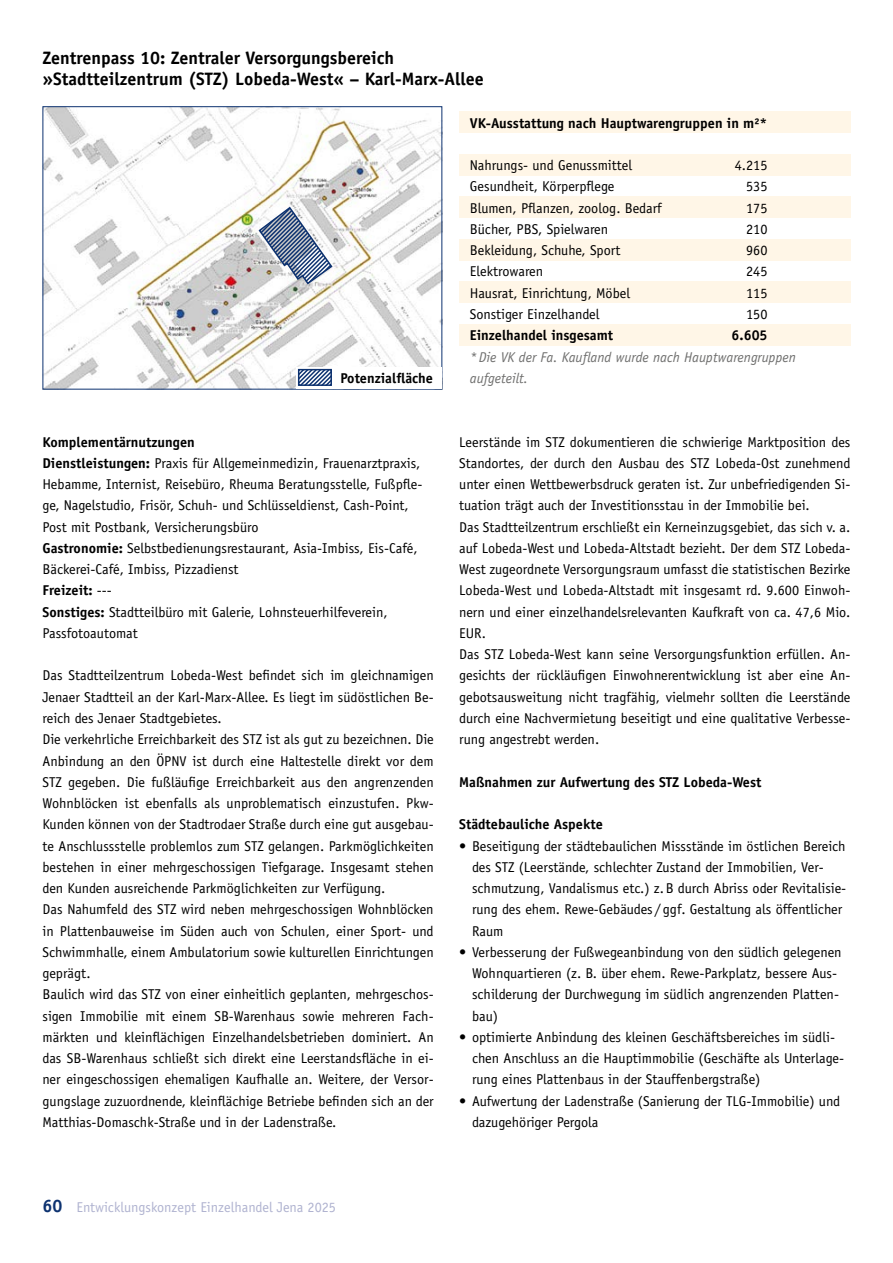
<style>
.page{position:relative;width:893px;height:1263px;background:#fff}
.page>*{position:absolute;margin:0;border:0;box-sizing:border-box;transform-origin:0 0}
.t1{font:700 18px/21.3px "Officina Sans";color:#000}
.t2{font:14.25px/21.3px "Officina Sans";color:#000}
.t3{font:700 14.25px "Officina Sans";color:#000}
.t4{font:italic 14.25px/21.3px "Officina Sans";color:#6f6f6e}
.t5{font:14.25px "Officina Sans";color:#b0b3d0}
.s1{font-weight:700}
.s2{font-weight:700;font-size:18px;color:#0d3270}
</style>
<div class="page">
<div style="left:459px;top:112px;width:391px;height:21px;background:#fff6e7"></div>
<div style="left:459px;top:154px;width:391px;height:21px;background:#fff6e7"></div>
<div style="left:459px;top:197px;width:391px;height:21px;background:#fff6e7"></div>
<div style="left:459px;top:239px;width:391px;height:21px;background:#fff6e7"></div>
<div style="left:459px;top:282px;width:391px;height:21px;background:#fff6e7"></div>
<div style="left:459px;top:324px;width:391px;height:21px;background:#fff6e7"></div>
<img style="left:45px;top:108px;width:395px;height:279px">
<div style="left:43px;top:106px;width:399px;height:283px;border:1px solid #0d3270"></div>
<div style="left:296px;top:367px;width:145px;height:22px;background:#fff"></div>
<svg style="left:301px;top:372px;width:28px;height:11px"></svg>
<div style="left:298px;top:369px;width:34px;height:17px;border:2px solid #0d3270"></div>
<svg style="left:258px;top:206px;width:76px;height:80px"></svg>
<p class="t1" style="left:43px;top:47px;width:443px">Zentrenpass 10: Zentraler Versorgungsbereich »Stadtteilzentrum (STZ) Lobeda-West« – Karl-Marx-Allee</p>
<p class="t3" style="left:340px;top:369px;width:94px">Potenzialfläche</p>
<p class="t2" style="left:43px;top:431px;width:381px"><span class="s1">Komplementärnutzungen<br>Dienstleistungen:</span> Praxis für Allgemeinmedizin, Frauenarztpraxis, Hebamme, Internist, Reisebüro, Rheuma Beratungsstelle, Fußpfle&shy;ge, Nagelstudio, Frisör, Schuh- und Schlüsseldienst, Cash-Point, Post mit Postbank, Versicherungsbüro<br><span class="s1">Gastronomie:</span> Selbstbedienungsrestaurant, Asia-Imbiss, Eis-Café, Bäckerei-Café, Imbiss, Pizzadienst<br><span class="s1">Freizeit:</span> ---<br><span class="s1">Sonstiges:</span> Stadtteilbüro mit Galerie, Lohnsteuerhilfeverein, Passfotoautomat</p>
<p class="t2" style="left:43px;top:665px;width:393px">Das Stadtteilzentrum Lobeda-West befindet sich im gleichnamigen Jenaer Stadtteil an der Karl-Marx-Allee. Es liegt im südöstlichen Be&shy;reich des Jenaer Stadtgebietes.<br>Die verkehrliche Erreichbarkeit des STZ ist als gut zu bezeichnen. Die Anbindung an den ÖPNV ist durch eine Haltestelle direkt vor dem STZ gegeben. Die fußläufige Erreichbarkeit aus den angrenzenden Wohnblöcken ist ebenfalls als unproblematisch einzustufen. Pkw-Kunden können von der Stadtrodaer Straße durch eine gut ausgebau&shy;te Anschlussstelle problemlos zum STZ gelangen. Parkmöglichkeiten bestehen in einer mehrgeschossigen Tiefgarage. Insgesamt stehen den Kunden ausreichende Parkmöglichkeiten zur Verfügung.<br>Das Nahumfeld des STZ wird neben mehrgeschossigen Wohnblöcken in Plattenbauweise im Süden auch von Schulen, einer Sport- und Schwimmhalle, einem Ambulatorium sowie kulturellen Einrichtungen geprägt.<br>Baulich wird das STZ von einer einheitlich geplanten, mehrgeschos&shy;sigen Immobilie mit einem SB-Warenhaus sowie mehreren Fach&shy;märkten und kleinflächigen Einzelhandelsbetrieben dominiert. An das SB-Warenhaus schließt sich direkt eine Leerstandsfläche in ei&shy;ner eingeschossigen ehemaligen Kaufhalle an. Weitere, der Versor&shy;gungslage zuzuordnende, kleinflächige Betriebe befinden sich an der Matthias-Domaschk-Straße und in der Ladenstraße.</p>
<p class="t3" style="left:470px;top:114px;width:299px">VK-Ausstattung nach Hauptwarengruppen in m²*</p>
<p class="t2" style="left:470px;top:155px;width:164px">Nahrungs- und Genussmittel</p>
<p class="t2" style="left:735px;top:155px;width:34px">4.215</p>
<p class="t2" style="left:470px;top:176px;width:146px">Gesundheit, Körperpflege</p>
<p class="t2" style="left:746px;top:176px;width:23px">535</p>
<p class="t2" style="left:470px;top:197px;width:193px">Blumen, Pflanzen, zoolog. Bedarf</p>
<p class="t2" style="left:746px;top:197px;width:23px">175</p>
<p class="t2" style="left:470px;top:218px;width:140px">Bücher, PBS, Spielwaren</p>
<p class="t2" style="left:746px;top:218px;width:23px">210</p>
<p class="t2" style="left:470px;top:240px;width:152px">Bekleidung, Schuhe, Sport</p>
<p class="t2" style="left:746px;top:240px;width:23px">960</p>
<p class="t2" style="left:470px;top:261px;width:75px">Elektrowaren</p>
<p class="t2" style="left:746px;top:261px;width:23px">245</p>
<p class="t2" style="left:470px;top:282px;width:162px">Hausrat, Einrichtung, Möbel</p>
<p class="t2" style="left:746px;top:282px;width:23px">115</p>
<p class="t2" style="left:470px;top:304px;width:131px">Sonstiger Einzelhandel</p>
<p class="t2" style="left:746px;top:304px;width:23px">150</p>
<p class="t3" style="left:470px;top:326px;width:145px">Einzelhandel insgesamt</p>
<p class="t3" style="left:732px;top:326px;width:37px">6.605</p>
<p class="t4" style="left:470px;top:346px;width:328px">*Die VK der Fa. Kaufland wurde nach Hauptwarengruppen aufgeteilt.</p>
<p class="t2" style="left:459px;top:431px;width:393px">Leerstände im STZ dokumentieren die schwierige Marktposition des Standortes, der durch den Ausbau des STZ Lobeda-Ost zunehmend unter einen Wettbewerbsdruck geraten ist. Zur unbefriedigenden Si&shy;tuation trägt auch der Investitionsstau in der Immobilie bei.<br>Das Stadtteilzentrum erschließt ein Kerneinzugsgebiet, das sich v. a. auf Lobeda-West und Lobeda-Altstadt bezieht. Der dem STZ Lobeda-West zugeordnete Versorgungsraum umfasst die statistischen Bezirke Lobeda-West und Lobeda-Altstadt mit insgesamt rd. 9.600 Einwoh&shy;nern und einer einzelhandelsrelevanten Kaufkraft von ca. 47,6 Mio.<br>EUR.<br>Das STZ Lobeda-West kann seine Versorgungsfunktion erfüllen. An&shy;gesichts der rückläufigen Einwohnerentwicklung ist aber eine An&shy;gebotsausweitung nicht tragfähig, vielmehr sollten die Leerstände durch eine Nachvermietung beseitigt und eine qualitative Verbesse&shy;rung angestrebt werden.</p>
<p class="t3" style="left:459px;top:773px;width:304px">Maßnahmen zur Aufwertung des STZ Lobeda-West</p>
<p class="t3" style="left:459px;top:815px;width:145px">Städtebauliche Aspekte</p>
<p class="t2" style="left:472px;top:835px;width:376px;text-indent:-13px">• Beseitigung der städtebaulichen Missstände im östlichen Bereich des STZ (Leerstände, schlechter Zustand der Immobilien, Ver&shy;schmutzung, Vandalismus etc.) z.B durch Abriss oder Revitalisie&shy;rung des ehem. Rewe-Gebäudes / ggf. Gestaltung als öffentlicher Raum</p>
<p class="t2" style="left:472px;top:941px;width:371px;text-indent:-13px">• Verbesserung der Fußwegeanbindung von den südlich gelegenen Wohnquartieren (z. B. über ehem. Rewe-Parkplatz, bessere Aus&shy;schilderung der Durchwegung im südlich angrenzenden Platten&shy;bau)</p>
<p class="t2" style="left:472px;top:1026px;width:374px;text-indent:-13px">• optimierte Anbindung des kleinen Geschäftsbereiches im südli&shy;chen Anschluss an die Hauptimmobilie (Geschäfte als Unterlage&shy;rung eines Plattenbaus in der Stauffenbergstraße)</p>
<p class="t2" style="left:472px;top:1090px;width:370px;text-indent:-13px">• Aufwertung der Ladenstraße (Sanierung der TLG-Immobilie) und dazugehöriger Pergola</p>
<p class="t5" style="left:43px;top:1199px;width:295px"><span class="s2">60</span> Entwicklungskonzept Einzelhandel Jena 2025</p>
</div>
